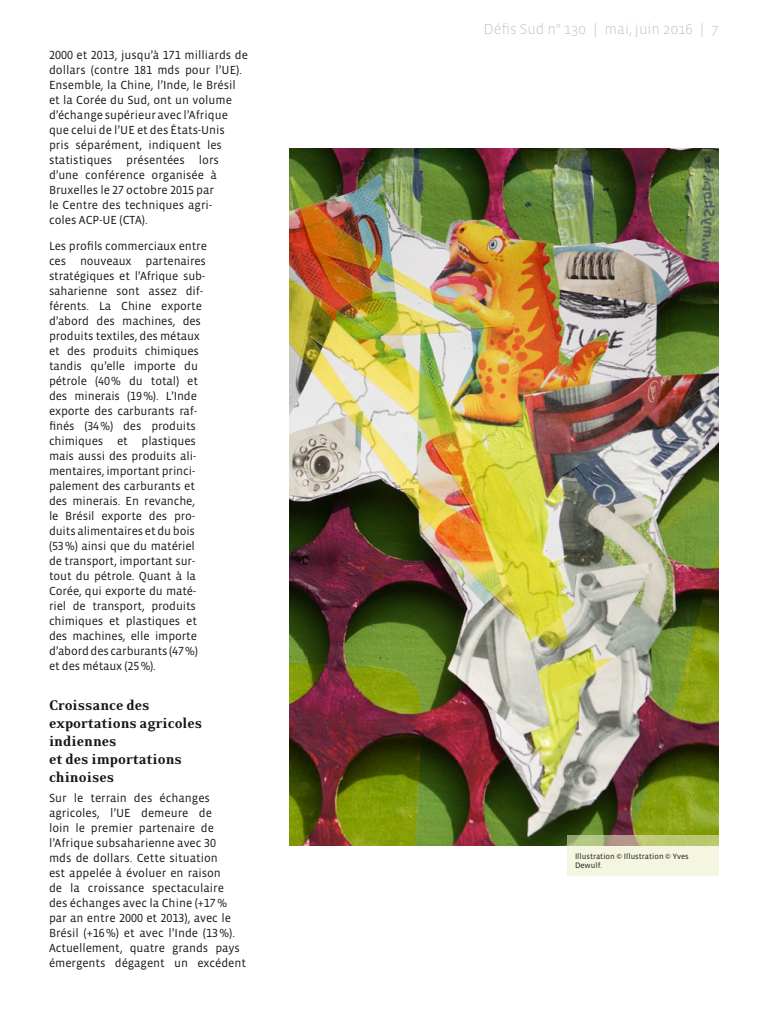
<style>
.page{position:relative;width:768px;height:1024px;background:#fff}
.page>*{position:absolute;margin:0;border:0;box-sizing:border-box;transform-origin:0 0}
.t1{font:900 16px/18px "Eidetic Neo";color:#181716}
.t2{font:300 14.8px "Vista Sans";color:#c5c6c6}
.t3{font:12px/15px "Vista Sans";letter-spacing:-.01em;color:#181716}
.t4{font:8px/9px "Vista Sans";color:#181716}
.s1{font-family:"Vista Sans Alt"}
</style>
<div class="page">
<img style="left:289px;top:148px;width:430px;height:697px">
<svg style="left:567px;top:835px;width:152px;height:41px;background:#e3e6c3"></svg>
<p class="t3" style="left:49px;top:48px;width:201px"><span class="s1">2000</span> et <span class="s1">2013</span>, jusqu’à <span class="s1">171</span> milliards de dollars (contre <span class="s1">181</span> mds pour l’UE).<br>Ensemble, la Chine, l’Inde, le Brésil et la Corée du Sud, ont un volume d’échange supérieur avec l’Afrique que celui de l’UE et des États-Unis pris séparément, indiquent les statistiques présentées lors d’une conférence organisée à<br>Bruxelles le <span class="s1">27</span> octobre <span class="s1">2015</span> par<br>le Centre des techniques agri-<br>coles ACP-UE (CTA).</p>
<p class="t3" style="left:49px;top:239px;width:160px">Les profils commerciaux entre ces nouveaux partenaires stratégiques et l’Afrique sub&shy;saharienne sont assez dif&shy;férents. La Chine exporte d’abord des machines, des produits textiles, des métaux et des produits chimiques tandis qu’elle importe du pétrole (<span class="s1">40</span>% du total) et des minerais (<span class="s1">19</span>%). L’Inde exporte des carburants raf&shy;finés (<span class="s1">34</span>%) des produits chimiques et plastiques mais aussi des produits ali&shy;mentaires, important princi&shy;palement des carburants et des minerais. En revanche, le Brésil exporte des pro&shy;duits alimentaires et du bois (<span class="s1">53</span>%) ainsi que du matériel de transport, important sur&shy;tout du pétrole. Quant à la<br>Corée, qui exporte du maté&shy;riel de transport, produits chimiques et plastiques et des machines, elle importe d’abord des carburants (<span class="s1">47</span>%) et des métaux (<span class="s1">25</span>%).</p>
<h1 class="t1" style="left:49px;top:697px;width:154px">Croissance des exportations agricoles indiennes<br>et des importations chinoises</h1>
<p class="t3" style="left:49px;top:791px;width:199px">Sur le terrain des échanges agricoles, l’UE demeure de<br>loin le premier partenaire de l’Afrique subsaharienne avec <span class="s1">30<br></span>mds de dollars. Cette situation<br>est appelée à évoluer en raison<br>de la croissance spectaculaire<br>des échanges avec la Chine (+<span class="s1">17</span>% par an entre <span class="s1">2000</span> et <span class="s1">2013</span>), avec le<br>Brésil (+<span class="s1">16</span>%) et avec l’Inde (<span class="s1">13</span>%).<br>Actuellement, quatre grands pays émergents dégagent un excédent</p>
<p class="t2" style="left:484px;top:21px;width:237px">Défis Sud n° 130 | mai, juin 2016 | 7</p>
<p class="t4" style="left:575px;top:852px;width:115px">Illustration © Illustration © Yves<br>Dewulf.</p>
</div>
